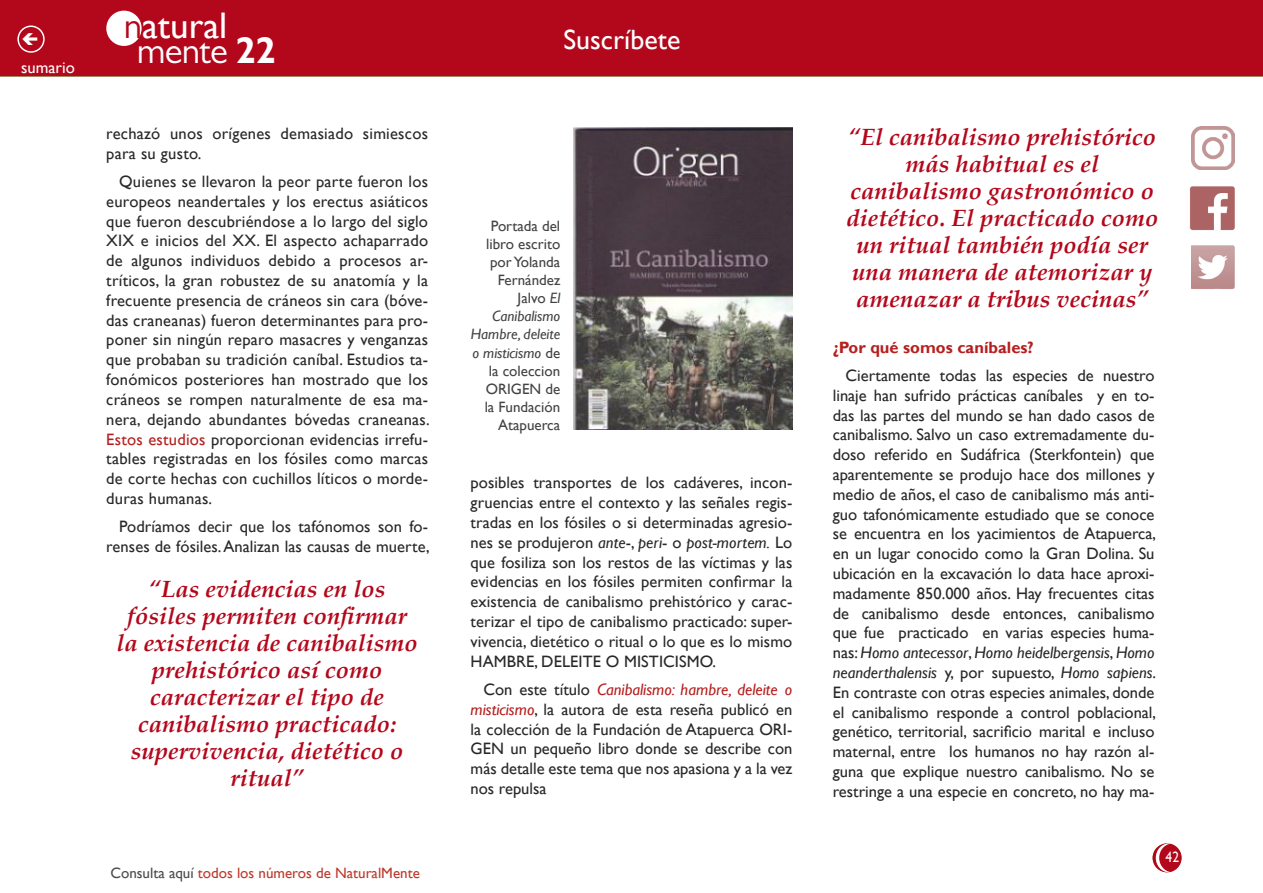
<style>
.page{position:relative;width:1263px;height:893px;background:#fff}
.page>*{position:absolute;margin:0;border:0;box-sizing:border-box;transform-origin:0 0}
.t1{font:37.05px "Gill Sans";color:#fff}
.t2{font:37.05px "Gill Sans MT Pro";letter-spacing:-.02em;color:#fff}
.t3{font:27.9px "Gill Sans";color:#fff}
.t4{font:italic 700 24px/27px "Palatino";color:#b3071b;text-align:center}
.t5{font:16.5px/19.8px "Gill Sans";letter-spacing:.005em;color:#282829;text-align:justify}
.t6{font:700 16.5px "Gill Sans";color:#b61f1f}
.t7{font:16.5px "Gill Sans";color:#fff}
.t8{font:15px/18px "Gill Sans";color:#434345;text-align:right}
.t9{font:15px "Gill Sans";color:#bd392b}
.t10{font:15px "Gill Sans";color:#fff;scale:.9 1}
.s1{font-family:"Gill Sans MT Pro";color:#b3071b}
.s2{font-family:"Gill Sans";font-weight:700}
.s3{color:#b61f1f}
.s4{color:#4b4b4d}
.s5{font-style:italic}
.s6{font-style:italic;color:#b61f1f}
</style>
<div class="page">
<img style="left:1190px;top:186px;width:45px;height:44px">
<img style="left:1191px;top:246px;width:44px;height:43px">
<div style="left:1153px;top:844px;width:28px;height:28px;background:#b3071b;border-radius:50%"></div>
<div style="left:1152px;top:843px;width:29px;height:29px;border:2px solid #b3071b;border-radius:50%"></div>
<div style="left:0;top:0;width:1263px;height:76px;background:#b3071b"></div>
<div style="left:107px;top:11px;width:34px;height:34px;background:#fff;border-radius:50%"></div>
<div style="left:106px;top:11px;width:36px;height:35px;border:2px solid #fff;border-radius:50%"></div>
<svg style="left:1155px;top:843px;width:16px;height:29px"></svg>
<div style="left:17px;top:26px;width:28px;height:27px;border:2px solid #fff;border-radius:50%"></div>
<img style="left:1191px;top:127px;width:43px;height:43px">
<img style="left:574px;top:128px;width:218px;height:302px">
<p class="t7" style="left:21px;top:58px;width:55px">sumario</p>
<h1 class="t1" style="left:124px;top:4px;width:105px"><span class="s1">n</span>atural</h1>
<h1 class="t2" style="left:137px;top:29px;width:140px">mente <span class="s2">22</span></h1>
<p class="t5" style="left:106px;top:124px;width:323px">rechazó unos orígenes demasiado simiescos para su gusto.</p>
<p class="t5" style="left:106px;top:172px;width:325px;text-indent:13px">Quienes se llevaron la peor parte fueron los europeos neandertales y los erectus asiáticos que fueron descubriéndose a lo largo del siglo XIX e inicios del XX. El aspecto achaparrado de algunos individuos debido a procesos ar&shy;tríticos, la gran robustez de su anatomía y la frecuente presencia de cráneos sin cara (bóve&shy;das craneanas) fueron determinantes para pro&shy;poner sin ningún reparo masacres y venganzas que probaban su tradición caníbal. Estudios ta&shy;fonómicos posteriores han mostrado que los cráneos se rompen naturalmente de esa ma&shy;nera, dejando abundantes bóvedas craneanas.<br><span class="s3">Estos estudios</span> proporcionan evidencias irrefu&shy;tables registradas en los fósiles como marcas de corte hechas con cuchillos líticos o morde&shy;duras humanas.</p>
<p class="t5" style="left:106px;top:517px;width:325px;text-align:right">Podríamos decir que los tafónomos son fo&shy;renses de fósiles. Analizan las causas de muerte,</p>
<h3 class="t4" style="left:116px;top:576px;width:303px">“Las evidencias en los fósiles permiten confirmar la existencia de canibalismo prehistórico así como caracterizar el tipo de canibalismo practicado: supervivencia, dietético o ritual”</h3>
<p class="t9" style="left:110px;top:864px;width:311px"><span class="s4">Consulta aquí</span> todos los números de NaturalMente</p>
<h2 class="t3" style="left:563px;top:23px;width:118px">Suscríbete</h2>
<p class="t8" style="left:471px;top:218px;width:91px">Portada del libro escrito por Yolanda<br>Fernández<br>Jalvo <span class="s5">El<br>Canibalismo<br>Hambre, deleite o misticismo</span> de la coleccion<br>ORIGEN de<br>la Fundación<br>Atapuerca</p>
<p class="t5" style="left:471px;top:473px;width:323px">posibles transportes de los cadáveres, incon&shy;gruencias entre el contexto y las señales regis&shy;tradas en los fósiles o si determinadas agresio&shy;nes se produjeron <span class="s5">ante</span>-, <span class="s5">peri</span>- o <span class="s5">post-mortem.</span> Lo que fosiliza son los restos de las víctimas y las evidencias en los fósiles permiten confirmar la existencia de canibalismo prehistórico y carac&shy;terizar el tipo de canibalismo practicado: super&shy;vivencia, dietético o ritual o lo que es lo mismo HAMBRE, DELEITE O MISTICISMO.</p>
<p class="t5" style="left:471px;top:680px;width:323px;text-indent:13px">Con este título <span class="s6">Canibalismo: hambre, deleite o misticismo</span>, la autora de esta reseña publicó en la colección de la Fundación de Atapuerca ORI-GEN un pequeño libro donde se describe con más detalle este tema que nos apasiona y a la vez nos repulsa</p>
<h3 class="t4" style="left:846px;top:124px;width:313px">“El canibalismo prehistórico más habitual es el canibalismo gastronómico o dietético. El practicado como un ritual también podía ser una manera de atemorizar y amenazar a tribus vecinas”</h3>
<p class="t6" style="left:833px;top:337px;width:202px">¿Por qué somos caníbales?</p>
<p class="t5" style="left:833px;top:366px;width:325px;text-indent:13px">Ciertamente todas las especies de nuestro linaje han sufrido prácticas caníbales y en to&shy;das las partes del mundo se han dado casos de canibalismo. Salvo un caso extremadamente du&shy;doso referido en Sudáfrica (Sterkfontein) que aparentemente se produjo hace dos millones y medio de años, el caso de canibalismo más anti&shy;guo tafonómicamente estudiado que se conoce se encuentra en los yacimientos de Atapuerca, en un lugar conocido como la Gran Dolina. Su ubicación en la excavación lo data hace aproxi&shy;madamente 850.000 años. Hay frecuentes citas de canibalismo desde entonces, canibalismo que fue practicado en varias especies huma&shy;nas: <span class="s5">Homo antecessor</span>, <span class="s5">Homo heidelbergensis</span>, <span class="s5">Homo neanderthalensis</span> y, por supuesto, <span class="s5">Homo sapiens</span>.<br>En contraste con otras especies animales, donde el canibalismo responde a control poblacional, genético, territorial, sacrificio marital e incluso maternal, entre los humanos no hay razón al&shy;guna que explique nuestro canibalismo. No se restringe a una especie en concreto, no hay ma-</p>
<p class="t10" style="left:1165px;top:849px;width:16px">42</p>
</div>
